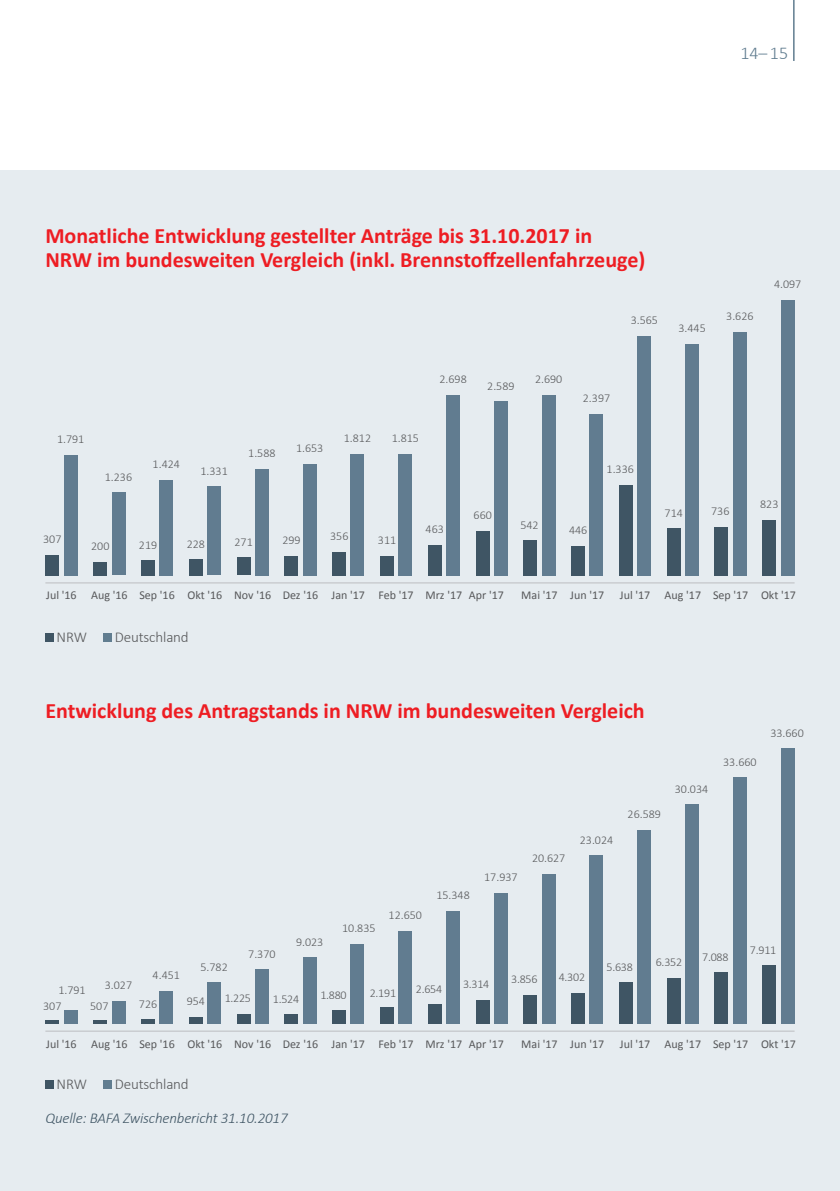
<style>
.page{position:relative;width:840px;height:1191px;background:#fff}
.page>*{position:absolute;margin:0;border:0;box-sizing:border-box;transform-origin:0 0}
.t1{font:700 22px/24px "Calibri";color:#ee1d23}
.t2{font:300 18px "Calibri";color:#617d90}
.t3{font:italic 300 15px "Calibri";letter-spacing:-.01em;color:#3f5564}
.t4{font:300 15px "Calibri";letter-spacing:-.01em;color:#57585a}
.t5{font:300 12px "Calibri";color:#57585a}
.t6{font:12px "Calibri";color:#57585a}
</style>
<div class="page">
<div style="left:0;top:170px;width:839px;height:1021px;background:#e6ecf0"></div>
<hr style="left:45px;top:1020px;width:14px;height:3px;background:#3f5564">
<div style="left:64px;top:1010px;width:14px;height:13px;background:#617c90"></div>
<hr style="left:93px;top:1020px;width:14px;height:3px;background:#3f5564">
<div style="left:111px;top:1001px;width:14px;height:22px;background:#617c90"></div>
<div style="left:141px;top:1018px;width:14px;height:5px;background:#3f5564"></div>
<div style="left:159px;top:991px;width:14px;height:32px;background:#617c90"></div>
<div style="left:189px;top:1017px;width:13px;height:6px;background:#3f5564"></div>
<div style="left:207px;top:982px;width:14px;height:41px;background:#617c90"></div>
<div style="left:236px;top:1013px;width:14px;height:10px;background:#3f5564"></div>
<div style="left:255px;top:969px;width:14px;height:54px;background:#617c90"></div>
<div style="left:284px;top:1013px;width:14px;height:10px;background:#3f5564"></div>
<div style="left:302px;top:957px;width:14px;height:66px;background:#617c90"></div>
<div style="left:332px;top:1010px;width:14px;height:13px;background:#3f5564"></div>
<div style="left:350px;top:944px;width:14px;height:79px;background:#617c90"></div>
<div style="left:380px;top:1007px;width:13px;height:16px;background:#3f5564"></div>
<div style="left:398px;top:931px;width:14px;height:92px;background:#617c90"></div>
<div style="left:427px;top:1004px;width:14px;height:19px;background:#3f5564"></div>
<div style="left:446px;top:911px;width:13px;height:112px;background:#617c90"></div>
<div style="left:475px;top:1000px;width:14px;height:23px;background:#3f5564"></div>
<div style="left:493px;top:893px;width:14px;height:130px;background:#617c90"></div>
<div style="left:523px;top:995px;width:14px;height:28px;background:#3f5564"></div>
<div style="left:541px;top:874px;width:14px;height:149px;background:#617c90"></div>
<div style="left:571px;top:992px;width:13px;height:31px;background:#3f5564"></div>
<div style="left:589px;top:855px;width:14px;height:168px;background:#617c90"></div>
<div style="left:618px;top:982px;width:14px;height:41px;background:#3f5564"></div>
<div style="left:637px;top:829px;width:13px;height:194px;background:#617c90"></div>
<div style="left:666px;top:978px;width:14px;height:45px;background:#3f5564"></div>
<div style="left:684px;top:804px;width:14px;height:219px;background:#617c90"></div>
<div style="left:714px;top:972px;width:14px;height:51px;background:#3f5564"></div>
<div style="left:732px;top:777px;width:14px;height:246px;background:#617c90"></div>
<div style="left:762px;top:965px;width:13px;height:58px;background:#3f5564"></div>
<div style="left:780px;top:748px;width:14px;height:275px;background:#617c90"></div>
<hr style="left:792px;top:0;width:2px;height:61px;background:#617d90">
<hr style="left:45px;top:582px;width:749px;height:1px;background:#bcbdc0">
<div style="left:45px;top:555px;width:14px;height:20px;background:#3f5564"></div>
<div style="left:64px;top:455px;width:14px;height:120px;background:#617c90"></div>
<div style="left:93px;top:562px;width:14px;height:13px;background:#3f5564"></div>
<div style="left:111px;top:492px;width:14px;height:83px;background:#617c90"></div>
<div style="left:141px;top:560px;width:14px;height:15px;background:#3f5564"></div>
<div style="left:159px;top:480px;width:14px;height:95px;background:#617c90"></div>
<div style="left:189px;top:559px;width:13px;height:16px;background:#3f5564"></div>
<div style="left:207px;top:486px;width:14px;height:89px;background:#617c90"></div>
<div style="left:236px;top:557px;width:14px;height:18px;background:#3f5564"></div>
<div style="left:255px;top:469px;width:14px;height:106px;background:#617c90"></div>
<div style="left:284px;top:556px;width:14px;height:19px;background:#3f5564"></div>
<div style="left:302px;top:464px;width:14px;height:111px;background:#617c90"></div>
<div style="left:332px;top:552px;width:14px;height:23px;background:#3f5564"></div>
<div style="left:350px;top:454px;width:14px;height:121px;background:#617c90"></div>
<div style="left:380px;top:556px;width:13px;height:19px;background:#3f5564"></div>
<div style="left:398px;top:454px;width:14px;height:121px;background:#617c90"></div>
<div style="left:427px;top:544px;width:14px;height:31px;background:#3f5564"></div>
<div style="left:446px;top:394px;width:13px;height:181px;background:#617c90"></div>
<div style="left:475px;top:531px;width:14px;height:44px;background:#3f5564"></div>
<div style="left:493px;top:401px;width:14px;height:174px;background:#617c90"></div>
<div style="left:523px;top:540px;width:14px;height:35px;background:#3f5564"></div>
<div style="left:541px;top:394px;width:14px;height:181px;background:#617c90"></div>
<div style="left:571px;top:546px;width:13px;height:29px;background:#3f5564"></div>
<div style="left:589px;top:414px;width:14px;height:161px;background:#617c90"></div>
<div style="left:618px;top:485px;width:14px;height:90px;background:#3f5564"></div>
<div style="left:637px;top:336px;width:13px;height:239px;background:#617c90"></div>
<div style="left:666px;top:528px;width:14px;height:47px;background:#3f5564"></div>
<div style="left:684px;top:344px;width:14px;height:231px;background:#617c90"></div>
<div style="left:714px;top:526px;width:14px;height:49px;background:#3f5564"></div>
<div style="left:732px;top:332px;width:14px;height:243px;background:#617c90"></div>
<div style="left:762px;top:520px;width:13px;height:55px;background:#3f5564"></div>
<div style="left:780px;top:300px;width:14px;height:275px;background:#617c90"></div>
<div style="left:45px;top:633px;width:8px;height:8px;background:#3f5564"></div>
<div style="left:103px;top:633px;width:9px;height:8px;background:#617d90"></div>
<div style="left:45px;top:1080px;width:8px;height:9px;background:#3f5564"></div>
<div style="left:103px;top:1080px;width:9px;height:9px;background:#617d90"></div>
<hr style="left:45px;top:1030px;width:749px;height:1px;background:#bcbdc0">
<h2 class="t2" style="left:740px;top:42px;width:49px">14–15</h2>
<h1 class="t1" style="left:45px;top:224px;width:601px">Monatliche Entwicklung gestellter Anträge bis 31.10.2017 in<br>NRW im bundesweiten Vergleich (inkl. Brennstoffzellenfahrzeuge)</h1>
<p class="t5" style="left:630px;top:313px;width:29px">3.565</p>
<p class="t5" style="left:678px;top:321px;width:29px">3.445</p>
<p class="t5" style="left:725px;top:309px;width:29px">3.626</p>
<p class="t5" style="left:773px;top:277px;width:29px">4.097</p>
<p class="t5" style="left:439px;top:371px;width:29px">2.698</p>
<p class="t5" style="left:487px;top:378px;width:29px">2.589</p>
<p class="t5" style="left:534px;top:371px;width:29px">2.690</p>
<p class="t5" style="left:582px;top:391px;width:29px">2.397</p>
<p class="t5" style="left:57px;top:432px;width:29px">1.791</p>
<p class="t5" style="left:105px;top:469px;width:29px">1.236</p>
<p class="t5" style="left:152px;top:456px;width:29px">1.424</p>
<p class="t5" style="left:200px;top:463px;width:29px">1.331</p>
<p class="t5" style="left:248px;top:445px;width:29px">1.588</p>
<p class="t5" style="left:296px;top:441px;width:29px">1.653</p>
<p class="t5" style="left:343px;top:430px;width:29px">1.812</p>
<p class="t5" style="left:391px;top:430px;width:29px">1.815</p>
<p class="t5" style="left:43px;top:531px;width:20px">307</p>
<p class="t5" style="left:91px;top:539px;width:20px">200</p>
<p class="t5" style="left:139px;top:537px;width:20px">219</p>
<p class="t5" style="left:187px;top:536px;width:20px">228</p>
<p class="t5" style="left:234px;top:534px;width:20px">271</p>
<p class="t5" style="left:282px;top:532px;width:20px">299</p>
<p class="t5" style="left:330px;top:528px;width:20px">356</p>
<p class="t5" style="left:378px;top:532px;width:20px">311</p>
<p class="t5" style="left:425px;top:521px;width:20px">463</p>
<p class="t5" style="left:473px;top:507px;width:20px">660</p>
<p class="t5" style="left:520px;top:517px;width:20px">542</p>
<p class="t5" style="left:606px;top:462px;width:29px">1.336</p>
<p class="t5" style="left:568px;top:522px;width:20px">446</p>
<p class="t5" style="left:664px;top:505px;width:20px">714</p>
<p class="t5" style="left:710px;top:503px;width:20px">736</p>
<p class="t5" style="left:759px;top:497px;width:20px">823</p>
<p class="t6" style="left:46px;top:588px;width:459px">Jul '16 Aug '16 Sep '16 Okt '16 Nov '16 Dez '16 Jan '17 Feb '17 Mrz '17 Apr '17</p>
<p class="t6" style="left:521px;top:588px;width:84px">Mai '17 Jun '17</p>
<p class="t6" style="left:619px;top:588px;width:177px">Jul '17 Aug '17 Sep '17 Okt '17</p>
<p class="t4" style="left:57px;top:627px;width:32px">NRW</p>
<p class="t4" style="left:115px;top:627px;width:75px">Deutschland</p>
<h1 class="t1" style="left:45px;top:698px;width:600px">Entwicklung des Antragstands in NRW im bundesweiten Vergleich</h1>
<p class="t5" style="left:342px;top:920px;width:35px">10.835</p>
<p class="t5" style="left:388px;top:908px;width:35px">12.650</p>
<p class="t5" style="left:436px;top:888px;width:35px">15.348</p>
<p class="t5" style="left:484px;top:869px;width:35px">17.937</p>
<p class="t5" style="left:531px;top:851px;width:35px">20.627</p>
<p class="t5" style="left:579px;top:832px;width:35px">23.024</p>
<p class="t5" style="left:627px;top:806px;width:35px">26.589</p>
<p class="t5" style="left:674px;top:781px;width:35px">30.034</p>
<p class="t5" style="left:722px;top:754px;width:35px">33.660</p>
<p class="t5" style="left:770px;top:725px;width:35px">33.660</p>
<p class="t5" style="left:296px;top:934px;width:29px">9.023</p>
<p class="t5" style="left:58px;top:983px;width:29px">1.791</p>
<p class="t5" style="left:105px;top:978px;width:29px">3.027</p>
<p class="t5" style="left:43px;top:999px;width:20px">307</p>
<p class="t5" style="left:90px;top:999px;width:20px">507</p>
<p class="t5" style="left:152px;top:968px;width:29px">4.451</p>
<p class="t5" style="left:139px;top:997px;width:20px">726</p>
<p class="t5" style="left:248px;top:946px;width:29px">7.370</p>
<p class="t5" style="left:273px;top:991px;width:28px">1.524</p>
<p class="t5" style="left:200px;top:959px;width:29px">5.782</p>
<p class="t5" style="left:224px;top:990px;width:28px">1.225</p>
<p class="t5" style="left:187px;top:993px;width:20px">954</p>
<p class="t5" style="left:320px;top:987px;width:28px">1.880</p>
<p class="t5" style="left:369px;top:985px;width:28px">2.191</p>
<p class="t5" style="left:415px;top:981px;width:28px">2.654</p>
<p class="t5" style="left:462px;top:976px;width:28px">3.314</p>
<p class="t5" style="left:511px;top:972px;width:28px">3.856</p>
<p class="t5" style="left:558px;top:969px;width:28px">4.302</p>
<p class="t5" style="left:606px;top:959px;width:28px">5.638</p>
<p class="t5" style="left:655px;top:955px;width:28px">6.352</p>
<p class="t5" style="left:701px;top:949px;width:28px">7.088</p>
<p class="t5" style="left:749px;top:942px;width:28px">7.911</p>
<p class="t6" style="left:46px;top:1036px;width:459px">Jul '16 Aug '16 Sep '16 Okt '16 Nov '16 Dez '16 Jan '17 Feb '17 Mrz '17 Apr '17</p>
<p class="t6" style="left:521px;top:1036px;width:84px">Mai '17 Jun '17</p>
<p class="t6" style="left:619px;top:1036px;width:177px">Jul '17 Aug '17 Sep '17 Okt '17</p>
<p class="t4" style="left:57px;top:1074px;width:32px">NRW</p>
<p class="t4" style="left:115px;top:1074px;width:75px">Deutschland</p>
<p class="t3" style="left:45px;top:1108px;width:244px">Quelle: BAFA Zwischenbericht 31.10.2017</p>
</div>
